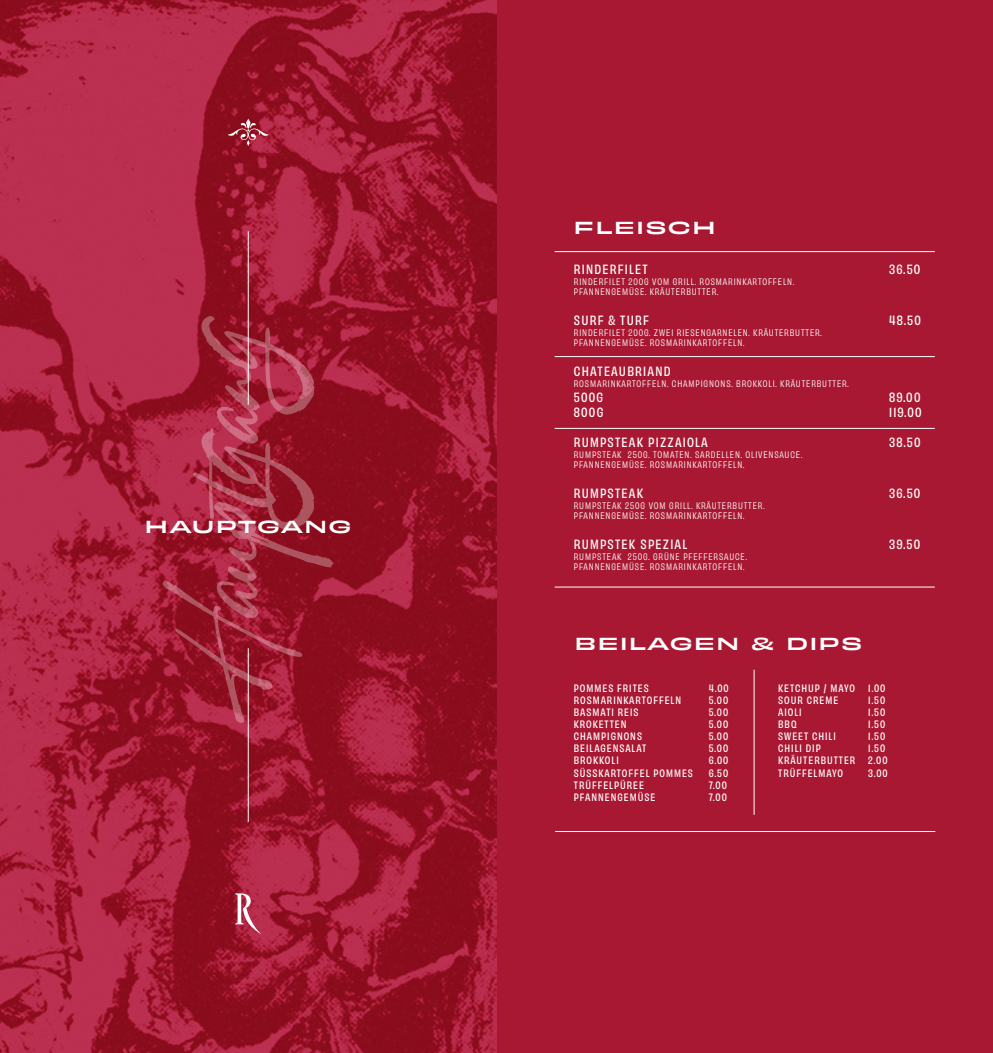
<style>
.page{position:relative;width:993px;height:1053px;background:#fff}
.page>*{position:absolute;margin:0;border:0;box-sizing:border-box;transform-origin:0 0}
.t1{font:16.25px "Obviously Extd Medi";letter-spacing:.1em;color:#fff}
.t2{font:12.5px "Obviously Narw Medi";letter-spacing:.1em;color:#fff}
.t3{font:10px "Obviously Narw Medi";letter-spacing:.1em;color:#fff}
.t4{font:8.75px "Obviously Narw";letter-spacing:.1em;color:#fff}
</style>
<div class="page">
<div style="left:0;top:0;width:992px;height:1052px;background:#a81832"></div>
<img style="left:0;top:0;width:496px;height:1052px">
<svg style="left:162px;top:316px;width:172px;height:407px;background:#9f2137"></svg>
<hr style="left:248px;top:231px;width:1px;height:174px;background:#fff">
<hr style="left:248px;top:648px;width:1px;height:173px;background:#fff">
<svg style="left:235px;top:893px;width:26px;height:41px"></svg>
<svg style="left:228px;top:119px;width:40px;height:27px"></svg>
<hr style="left:554px;top:356px;width:380px;height:1px;background:#fff">
<hr style="left:554px;top:428px;width:380px;height:1px;background:#fff">
<hr style="left:554px;top:586px;width:380px;height:1px;background:#fff">
<hr style="left:753px;top:669px;width:1px;height:145px;background:#fff">
<hr style="left:555px;top:831px;width:379px;height:1px;background:#fff">
<hr style="left:554px;top:251px;width:380px;height:1px;background:#fff">
<p class="t1" style="left:145px;top:513px;width:208px">HAUPTGANG</p>
<p class="t1" style="left:573px;top:214px;width:143px">FLEISCH</p>
<p class="t2" style="left:573px;top:260px;width:75px">RINDERFILET</p>
<p class="t2" style="left:888px;top:260px;width:33px">36.50</p>
<p class="t4" style="left:573px;top:275px;width:222px">RINDERFILET 200G VOM GRILL. ROSMARINKARTOFFELN.</p>
<p class="t4" style="left:573px;top:285px;width:146px">PFANNENGEMÜSE. KRÄUTERBUTTER.</p>
<p class="t2" style="left:573px;top:311px;width:77px">SURF &amp; TURF</p>
<p class="t2" style="left:888px;top:311px;width:33px">48.50</p>
<p class="t4" style="left:573px;top:326px;width:249px">RINDERFILET 200G. ZWEI RIESENGARNELEN. KRÄUTERBUTTER.</p>
<p class="t4" style="left:573px;top:337px;width:172px">PFANNENGEMÜSE. ROSMARINKARTOFFELN.</p>
<p class="t2" style="left:573px;top:362px;width:98px">CHATEAUBRIAND</p>
<p class="t4" style="left:573px;top:377px;width:276px">ROSMARINKARTOFFELN. CHAMPIGNONS. BROKKOLI. KRÄUTERBUTTER.</p>
<p class="t2" style="left:573px;top:388px;width:31px">500G</p>
<p class="t2" style="left:888px;top:388px;width:33px">89.00</p>
<p class="t2" style="left:573px;top:403px;width:31px">800G</p>
<p class="t2" style="left:888px;top:403px;width:34px">119.00</p>
<p class="t2" style="left:573px;top:433px;width:135px">RUMPSTEAK PIZZAIOLA</p>
<p class="t2" style="left:888px;top:433px;width:33px">38.50</p>
<p class="t4" style="left:573px;top:448px;width:230px">RUMPSTEAK 250G. TOMATEN. SARDELLEN. OLIVENSAUCE.</p>
<p class="t4" style="left:573px;top:458px;width:172px">PFANNENGEMÜSE. ROSMARINKARTOFFELN.</p>
<p class="t2" style="left:573px;top:484px;width:71px">RUMPSTEAK</p>
<p class="t2" style="left:888px;top:484px;width:33px">36.50</p>
<p class="t4" style="left:573px;top:499px;width:192px">RUMPSTEAK 250G VOM GRILL. KRÄUTERBUTTER.</p>
<p class="t4" style="left:573px;top:509px;width:172px">PFANNENGEMÜSE. ROSMARINKARTOFFELN.</p>
<p class="t2" style="left:573px;top:535px;width:115px">RUMPSTEK SPEZIAL</p>
<p class="t2" style="left:888px;top:535px;width:33px">39.50</p>
<p class="t4" style="left:573px;top:550px;width:174px">RUMPSTEAK 250G. GRÜNE PFEFFERSAUCE.</p>
<p class="t4" style="left:573px;top:560px;width:172px">PFANNENGEMÜSE. ROSMARINKARTOFFELN.</p>
<p class="t1" style="left:574px;top:630px;width:289px">BEILAGEN &amp; DIPS</p>
<p class="t3" style="left:573px;top:681px;width:76px">POMMES FRITES</p>
<p class="t3" style="left:708px;top:681px;width:21px">4.00</p>
<p class="t3" style="left:573px;top:693px;width:109px">ROSMARINKARTOFFELN</p>
<p class="t3" style="left:708px;top:693px;width:21px">5.00</p>
<p class="t3" style="left:573px;top:705px;width:66px">BASMATI REIS</p>
<p class="t3" style="left:708px;top:705px;width:21px">5.00</p>
<p class="t3" style="left:573px;top:717px;width:54px">KROKETTEN</p>
<p class="t3" style="left:708px;top:717px;width:21px">5.00</p>
<p class="t3" style="left:573px;top:729px;width:70px">CHAMPIGNONS</p>
<p class="t3" style="left:708px;top:729px;width:21px">5.00</p>
<p class="t3" style="left:573px;top:741px;width:74px">BEILAGENSALAT</p>
<p class="t3" style="left:708px;top:741px;width:21px">5.00</p>
<p class="t3" style="left:573px;top:753px;width:46px">BROKKOLI</p>
<p class="t3" style="left:708px;top:753px;width:21px">6.00</p>
<p class="t3" style="left:573px;top:765px;width:120px">SÜSSKARTOFFEL POMMES</p>
<p class="t3" style="left:708px;top:765px;width:21px">6.50</p>
<p class="t3" style="left:573px;top:777px;width:71px">TRÜFFELPÜREE</p>
<p class="t3" style="left:708px;top:777px;width:19px">7.00</p>
<p class="t3" style="left:573px;top:789px;width:83px">PFANNENGEMÜSE</p>
<p class="t3" style="left:708px;top:789px;width:19px">7.00</p>
<p class="t3" style="left:778px;top:681px;width:78px">KETCHUP / MAYO</p>
<p class="t3" style="left:868px;top:681px;width:19px">1.00</p>
<p class="t3" style="left:778px;top:693px;width:61px">SOUR CREME</p>
<p class="t3" style="left:868px;top:693px;width:18px">1.50</p>
<p class="t3" style="left:778px;top:705px;width:25px">AIOLI</p>
<p class="t3" style="left:868px;top:705px;width:18px">1.50</p>
<p class="t3" style="left:778px;top:717px;width:20px">BBQ</p>
<p class="t3" style="left:868px;top:717px;width:18px">1.50</p>
<p class="t3" style="left:778px;top:729px;width:59px">SWEET CHILI</p>
<p class="t3" style="left:868px;top:729px;width:18px">1.50</p>
<p class="t3" style="left:778px;top:741px;width:44px">CHILI DIP</p>
<p class="t3" style="left:868px;top:741px;width:18px">1.50</p>
<p class="t3" style="left:778px;top:753px;width:79px">KRÄUTERBUTTER</p>
<p class="t3" style="left:868px;top:753px;width:21px">2.00</p>
<p class="t3" style="left:778px;top:765px;width:66px">TRÜFFELMAYO</p>
<p class="t3" style="left:868px;top:765px;width:21px">3.00</p>
</div>
